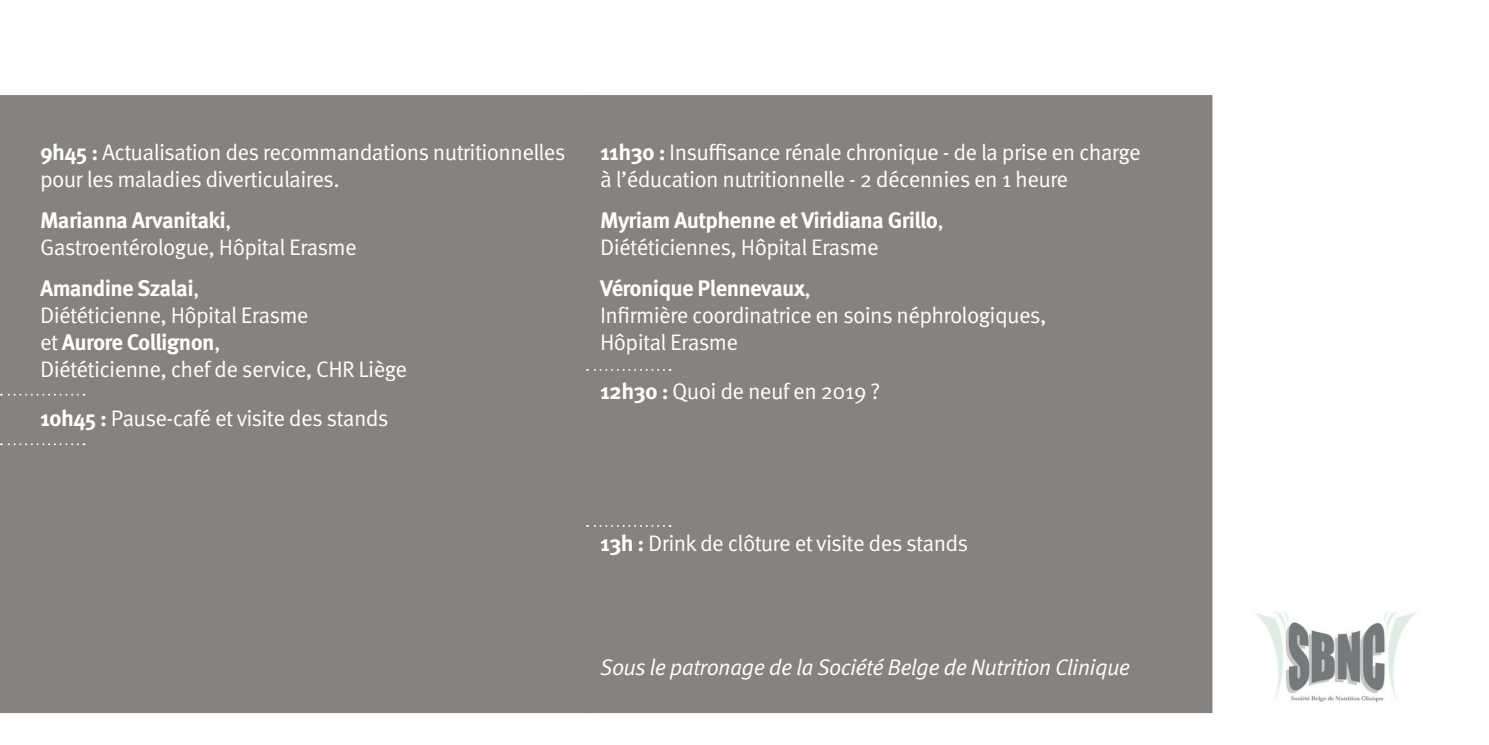
<style>
.page{position:relative;width:1489px;height:745px;background:#fff}
.page>*{position:absolute;margin:0;border:0;box-sizing:border-box;transform-origin:0 0}
.t1{font:22.5px/27px "Meta OT Norm";letter-spacing:-.03em;color:#fff}
.t2{font:700 22.5px "Meta OT";letter-spacing:-.03em;color:#fff}
.t3{font:22.5px "Meta OT Norm Ita";letter-spacing:-.03em;color:#fff}
.s1{font-family:"Meta OT";font-weight:700}
.s2{font-family:"Meta OT Norm";font-weight:400}
</style>
<div class="page">
<div style="left:0;top:95px;width:586px;height:617px;background:#86827f"></div>
<div style="left:586px;top:95px;width:626px;height:617px;background:#86827f"></div>
<svg style="left:1px;top:443px;width:83px;height:2px"></svg>
<svg style="left:1px;top:393px;width:83px;height:2px"></svg>
<svg style="left:587px;top:369px;width:83px;height:1px"></svg>
<svg style="left:587px;top:524px;width:83px;height:2px"></svg>
<img style="left:1255px;top:612px;width:161px;height:90px">
<p class="t1" style="left:40px;top:139px;width:527px"><span class="s1">9h45 :</span> Actualisation des recommandations nutritionnelles pour les maladies diverticulaires.</p>
<p class="t2" style="left:40px;top:206px;width:193px">Marianna Arvanitaki<span class="s2">,</span></p>
<p class="t1" style="left:40px;top:234px;width:318px">Gastroentérologue, Hôpital Erasme</p>
<p class="t2" style="left:40px;top:274px;width:161px">Amandine Szalai<span class="s2">,</span></p>
<p class="t1" style="left:40px;top:302px;width:270px">Diététicienne, Hôpital Erasme</p>
<p class="t2" style="left:40px;top:328px;width:182px"><span class="s2">et</span> Aurore Collignon<span class="s2">,</span></p>
<p class="t1" style="left:40px;top:345px;width:368px;line-height:48.2px">Diététicienne, chef de service, CHR Liège<br><span class="s1">10h45 :</span> Pause-café et visite des stands</p>
<p class="t1" style="left:600px;top:139px;width:542px"><span class="s1">11h30 :</span> Insuffisance rénale chronique - de la prise en charge à l’éducation nutritionnelle - 2 décennies en 1 heure</p>
<p class="t2" style="left:600px;top:206px;width:345px">Myriam Autphenne et Viridiana Grillo<span class="s2">,</span></p>
<p class="t1" style="left:600px;top:234px;width:280px">Diététiciennes, Hôpital Erasme</p>
<p class="t2" style="left:600px;top:274px;width:212px">Véronique Plennevaux<span class="s2">,</span></p>
<p class="t1" style="left:600px;top:302px;width:448px">Infirmière coordinatrice en soins néphrologiques,<br>Hôpital Erasme</p>
<p class="t1" style="left:600px;top:377px;width:281px"><span class="s1">12h30 :</span> Quoi de neuf en 2019 ?</p>
<p class="t1" style="left:600px;top:529px;width:370px"><span class="s1">13h :</span> Drink de clôture et visite des stands</p>
<p class="t3" style="left:600px;top:653px;width:531px">Sous le patronage de la Société Belge de Nutrition Clinique</p>
</div>
